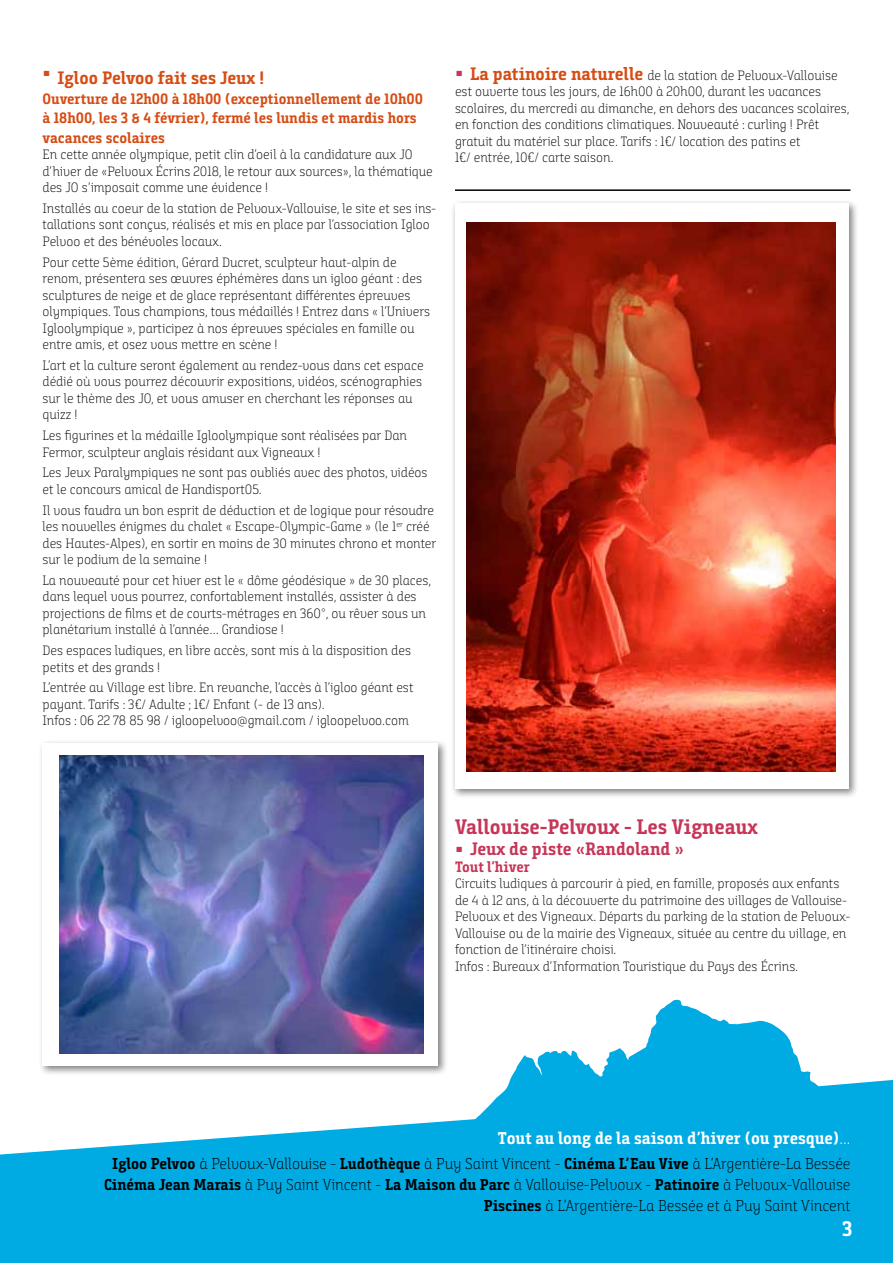
<style>
.page{position:relative;width:893px;height:1263px;background:#fff}
.page>*{position:absolute;margin:0;border:0;box-sizing:border-box;transform-origin:0 0}
.t1{font:700 21px "Bunday Slab";color:#c73558}
.t2{font:700 21px "Bunday Slab";color:#fff}
.t3{font:700 18px "Bunday Slab";color:#d64c13}
.t4{font:700 18px "Bunday Slab";color:#c73558}
.t5{font:700 17.1px "Bunday Slab";color:#fff}
.t6{font:15.75px/21px "Bunday Slab Light Up";color:#000;text-align:right}
.t7{font:700 15px/19.5px "Bunday Slab";color:#d64c13}
.t8{font:700 15px "Bunday Slab";color:#c73558}
.t9{font:13.5px/16.5px "Bunday Slab Light Up";color:#000}
.s1{font-size:30px}
.s2{font-family:"Bunday Slab";font-weight:700;font-size:30px;color:#c73558}
.s3{font-family:"Bunday Slab";font-weight:700;font-size:18px;color:#d64c13}
.s4{font-family:"Bunday Slab Light Up";font-weight:400}
.s5{font-family:"Bunday Slab";font-weight:700}
</style>
<div class="page">
<div style="left:38px;top:739px;width:410px;height:337px;background:#000;opacity:.5"></div>
<div style="left:43px;top:743px;width:395px;height:323px;background:#fff"></div>
<img style="left:59px;top:755px;width:365px;height:244px">
<hr style="left:455px;top:189px;width:395px;height:2px;background:#000">
<svg style="left:0;top:999px;width:893px;height:264px;fill:#00abe4"></svg>
<div style="left:451px;top:199px;width:407px;height:600px;background:#000;opacity:.5"></div>
<div style="left:455px;top:203px;width:393px;height:586px;background:#fff"></div>
<img style="left:466px;top:223px;width:369px;height:548px">
<h2 class="t3" style="left:43px;top:67px;width:223px"><span class="s1">•</span> Igloo Pelvoo fait ses Jeux !</h2>
<p class="t7" style="left:43px;top:89px;width:382px">Ouverture de 12h00 à 18h00 (exceptionnellement de 10h00 à 18h00, les 3 &amp; 4 février), fermé les lundis et mardis hors vacances scolaires</p>
<p class="t9" style="left:43px;top:146px;width:392px">En cette année olympique, petit clin d’oeil à la candidature aux JO d’hiver de «Pelvoux Écrins 2018, le retour aux sources», la thématique des JO s’imposait comme une évidence !</p>
<p class="t9" style="left:43px;top:200px;width:395px">Installés au coeur de la station de Pelvoux-Vallouise, le site et ses ins&shy;tallations sont conçus, réalisés et mis en place par l’association Igloo<br>Pelvoo et des bénévoles locaux.</p>
<p class="t9" style="left:43px;top:254px;width:389px">Pour cette 5ème édition, Gérard Ducret, sculpteur haut-alpin de renom, présentera ses œuvres éphémères dans un igloo géant : des sculptures de neige et de glace représentant différentes épreuves olympiques. Tous champions, tous médaillés ! Entrez dans « l’Univers Igloolympique », participez à nos épreuves spéciales en famille ou entre amis, et osez vous mettre en scène !</p>
<p class="t9" style="left:43px;top:357px;width:383px">L’art et la culture seront également au rendez-vous dans cet espace dédié où vous pourrez découvrir expositions, vidéos, scénographies sur le thème des JO, et vous amuser en cherchant les réponses au quizz !</p>
<p class="t9" style="left:43px;top:427px;width:366px">Les figurines et la médaille Igloolympique sont réalisées par Dan<br>Fermor, sculpteur anglais résidant aux Vigneaux !</p>
<p class="t9" style="left:43px;top:465px;width:386px">Les Jeux Paralympiques ne sont pas oubliés avec des photos, vidéos et le concours amical de Handisport05.</p>
<p class="t9" style="left:43px;top:502px;width:395px">Il vous faudra un bon esprit de déduction et de logique pour résoudre les nouvelles énigmes du chalet « Escape-Olympic-Game » (le 1<sup>er</sup> créé des Hautes-Alpes), en sortir en moins de 30 minutes chrono et monter sur le podium de la semaine !</p>
<p class="t9" style="left:43px;top:572px;width:390px">La nouveauté pour cet hiver est le « dôme géodésique » de 30 places, dans lequel vous pourrez, confortablement installés, assister à des projections de films et de courts-métrages en 360°, ou rêver sous un planétarium installé à l’année… Grandiose !</p>
<p class="t9" style="left:43px;top:642px;width:370px">Des espaces ludiques, en libre accès, sont mis à la disposition des petits et des grands !</p>
<p class="t9" style="left:43px;top:680px;width:372px">L’entrée au Village est libre. En revanche, l’accès à l’igloo géant est payant. Tarifs : 3€/ Adulte ; 1€/ Enfant (- de 13 ans).<br>Infos : 06 22 78 85 98 / igloopelvoo@gmail.com / igloopelvoo.com</p>
<p class="t9" style="left:455px;top:67px;width:396px"><span class="s2">•</span> <span class="s3">La patinoire naturelle</span> de la station de Pelvoux-Vallouise est ouverte tous les jours, de 16h00 à 20h00, durant les vacances scolaires, du mercredi au dimanche, en dehors des vacances scolaires, en fonction des conditions climatiques. Nouveauté : curling ! Prêt gratuit du matériel sur place. Tarifs : 1€/ location des patins et<br>1€/ entrée, 10€/ carte saison.</p>
<h1 class="t1" style="left:455px;top:814px;width:304px">Vallouise-Pelvoux - Les Vigneaux</h1>
<h2 class="t4" style="left:455px;top:838px;width:230px"><span class="s1">•</span> Jeux de piste «Randoland »</h2>
<p class="t8" style="left:455px;top:857px;width:76px">Tout l’hiver</p>
<p class="t9" style="left:455px;top:875px;width:397px">Circuits ludiques à parcourir à pied, en famille, proposés aux enfants de 4 à 12 ans, à la découverte du patrimoine des villages de Vallouise-Pelvoux et des Vigneaux. Départs du parking de la station de Pelvoux-Vallouise ou de la mairie des Vigneaux, située au centre du village, en fonction de l’itinéraire choisi.<br>Infos : Bureaux d’Information Touristique du Pays des Écrins.</p>
<p class="t5" style="left:498px;top:1128px;width:354px">Tout au long de la saison d’hiver (ou presque)<span class="s4">...</span></p>
<p class="t6" style="left:104px;top:1153px;width:748px"><span class="s5">Igloo Pelvoo</span> à Pelvoux-Vallouise - <span class="s5">Ludothèque</span> à Puy Saint Vincent - <span class="s5">Cinéma L’Eau Vive</span> à L’Argentière-La Bessée<br><span class="s5">Cinéma Jean Marais</span> à Puy Saint Vincent - <span class="s5">La Maison du Parc</span> à Vallouise-Pelvoux - <span class="s5">Patinoire</span> à Pelvoux-Vallouise<br><span class="s5">Piscines</span> à L’Argentière-La Bessée et à Puy Saint Vincent</p>
<h1 class="t2" style="left:842px;top:1216px;width:12px">3</h1>
</div>
